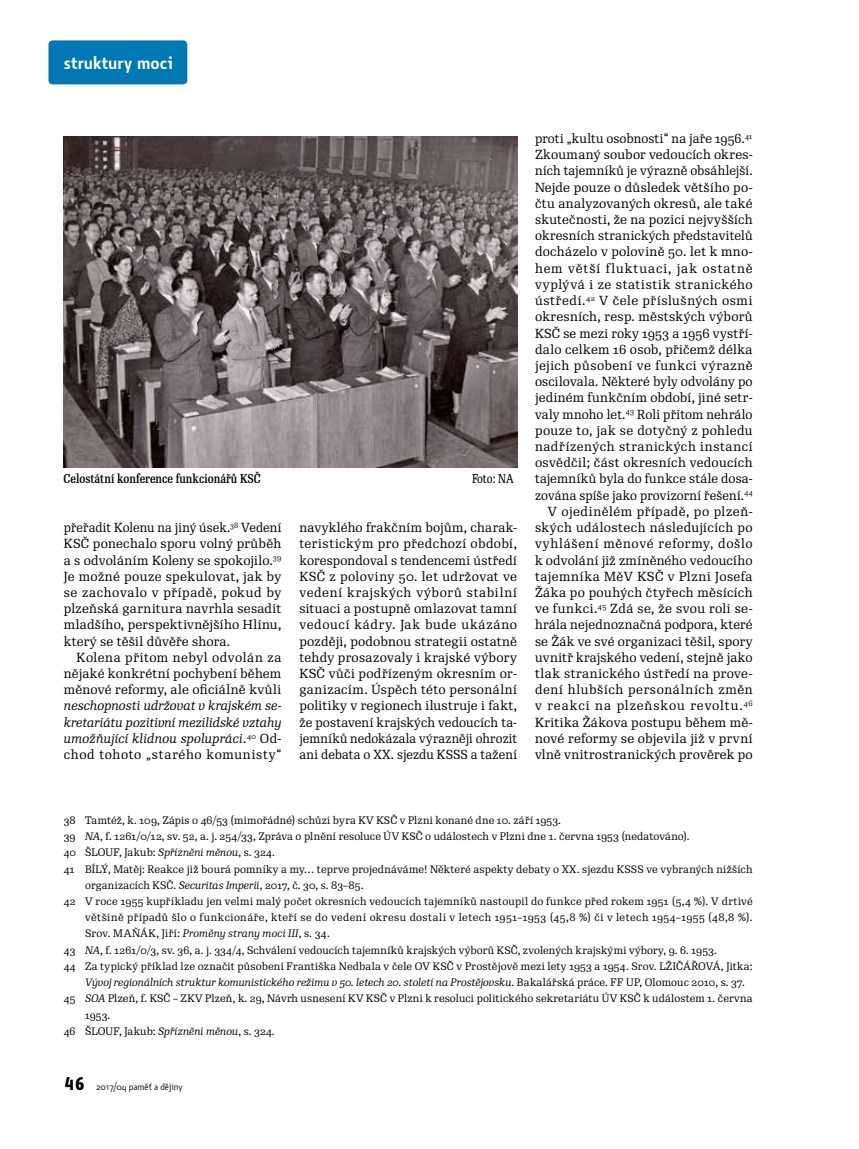
<style>
.page{position:relative;width:859px;height:1149px;background:#fff}
.page>*{position:absolute;margin:0;border:0;box-sizing:border-box;transform-origin:0 0}
.t1{font:600 18px "Botanika Std";letter-spacing:.005em;color:#fff}
.t2{font:12.75px/16.2px "Re Public Std";letter-spacing:.025em;color:#000;text-align:justify}
.t3{font:12.75px/16.2px "Re Public Std";letter-spacing:.025em;color:#000;text-align:justify;scale:.96 1}
.t4{font:italic 12.75px/16.2px "Re Public Std";letter-spacing:.015em;color:#000;text-align:justify}
.t5{font:500 12.45px "Re Public Std Cond";color:#000}
.t6{font:12.45px "Re Public Std Cond";color:#000}
.t7{font:10.5px "Re Public Std";letter-spacing:.02em;color:#000}
.t8{font:italic 10.5px "Re Public Std";color:#000}
.t9{font:10.5px "Re Public Std";letter-spacing:.045em;color:#000}
.t10{font:9.75px "Botanika Std";color:#000}
.s1{font-style:normal}
.s2{font-style:italic}
.s3{font-family:"Botanika Mono";font-weight:700;font-size:18px}
</style>
<div class="page">
<div style="left:48px;top:40px;width:139px;height:44px;background:#0078b3;border-radius:4px"></div>
<img style="left:64px;top:136px;width:453px;height:331px">
<h1 class="t1" style="left:64px;top:50px;width:111px">struktury moci</h1>
<p class="t5" style="left:64px;top:471px;width:199px">Celostátní konference funkcionářů KSČ</p>
<p class="t6" style="left:472px;top:471px;width:43px">Foto: NA</p>
<p class="t3" style="left:64px;top:519px;width:228px">přeřadit Kolenu na jiný úsek.<sup>38</sup> Vedení KSČ ponechalo sporu volný průběh a s odvoláním Koleny se spokojilo.<sup>39<br></sup>Je možné pouze spekulovat, jak by se zachovalo v případě, pokud by plzeňská garnitura navrhla sesadit mladšího, perspektivnějšího Hlínu, který se těšil důvěře shora.</p>
<p class="t2" style="left:64px;top:649px;width:219px;text-indent:13px">Kolena přitom nebyl odvolán za nějaké konkrétní pochybení během měnové reformy, ale oficiálně kvůli</p>
<p class="t4" style="left:64px;top:697px;width:219px">neschopnosti udržovat v krajském se&shy;kretariátu pozitivní mezilidské vztahy umožňující klidnou spolupráci<span class="s1">.</span><sup>40</sup> <span class="s1">Od&shy;chod tohoto „starého komunisty“</span></p>
<p class="t2" style="left:299px;top:519px;width:219px">navyklého frakčním bojům, charak&shy;teristickým pro předchozí období, korespondoval s tendencemi ústředí KSČ z poloviny 50. let udržovat ve vedení krajských výborů stabilní situaci a postupně omlazovat tamní vedoucí kádry. Jak bude ukázáno později, podobnou strategii ostatně tehdy prosazovaly i krajské výbory KSČ vůči podřízeným okresním or&shy;ganizacím. Úspěch této personální politiky v regionech ilustruje i fakt, že postavení krajských vedoucích ta&shy;jemníků nedokázala výrazněji ohrozit ani debata o XX. sjezdu KSSS a tažení</p>
<p class="t2" style="left:535px;top:130px;width:219px;text-align:right">proti „kultu osobnosti“ na jaře 1956.<sup>41<br></sup>Zkoumaný soubor vedoucích okres&shy;ních tajemníků je výrazně obsáhlejší.<br>Nejde pouze o důsledek většího po&shy;čtu analyzovaných okresů, ale také skutečnosti, že na pozici nejvyšších okresních stranických představitelů docházelo v polovině 50. let k mno&shy;hem větší fluktuaci, jak ostatně vyplývá i ze statistik stranického ústředí.<sup>42</sup> V čele příslušných osmi okresních, resp. městských výborů KSČ se mezi roky 1953 a 1956 vystří&shy;dalo celkem 16 osob, přičemž délka jejich působení ve funkci výrazně oscilovala. Některé byly odvolány po jediném funkčním období, jiné setr&shy;valy mnoho let.<sup>43</sup> Roli přitom nehrálo pouze to, jak se dotyčný z pohledu nadřízených stranických instancí osvědčil; část okresních vedoucích tajemníků byla do funkce stále dosa&shy;zována spíše jako provizorní řešení.<sup>44<br></sup>V ojedinělém případě, po plzeň&shy;ských událostech následujících po vyhlášení měnové reformy, došlo k odvolání již zmíněného vedoucího tajemníka MěV KSČ v Plzni Josefa Žáka po pouhých čtyřech měsících ve funkci.<sup>45</sup> Zdá se, že svou roli se&shy;hrála nejednoznačná podpora, které se Žák ve své organizaci těšil, spory uvnitř krajského vedení, stejně jako tlak stranického ústředí na prove&shy;dení hlubších personálních změn v reakci na plzeňskou revoltu.<sup>46<br></sup>Kritika Žákova postupu během mě&shy;nové reformy se objevila již v první vlně vnitrostranických prověrek po</p>
<p class="t7" style="left:64px;top:813px;width:499px">38 Tamtéž, k. 109, Zápis o 46/53 (mimořádné) schůzi byra KV KSČ v Plzni konané dne 10. září 1953.</p>
<p class="t7" style="left:64px;top:829px;width:627px">39 <span class="s2">NA</span>, f. 1261/0/12, sv. 52, a. j. 254/33, Zpráva o plnění resoluce ÚV KSČ o událostech v Plzni dne 1. června 1953 (nedatováno).</p>
<p class="t7" style="left:64px;top:845px;width:212px">40 ŠLOUF, Jakub: <span class="s2">Spřízněni měnou</span>, s. 324.</p>
<p class="t7" style="left:64px;top:861px;width:690px">41 BÍLÝ, Matěj: Reakce již bourá pomníky a my… teprve projednáváme! Některé aspekty debaty o XX. sjezdu KSSS ve vybraných nižších</p>
<p class="t7" style="left:85px;top:878px;width:280px">organizacích KSČ. <span class="s2">Securitas Imperii</span>, 2017, č. 30, s. 83–85.</p>
<p class="t7" style="left:64px;top:894px;width:690px">42 V roce 1955 kupříkladu jen velmi malý počet okresních vedoucích tajemníků nastoupil do funkce před rokem 1951 (5,4 %). V drtivé</p>
<p class="t9" style="left:85px;top:910px;width:669px">většině případů šlo o funkcionáře, kteří se do vedení okresu dostali v letech 1951–1953 (45,8 %) či v letech 1954–1955 (48,8 %).</p>
<p class="t7" style="left:85px;top:926px;width:246px">Srov. MAŇÁK, Jiří: <span class="s2">Proměny strany moci III</span>, s. 34.</p>
<p class="t7" style="left:64px;top:942px;width:655px">43 <span class="s2">NA</span>, f. 1261/0/3, sv. 36, a. j. 334/4, Schválení vedoucích tajemníků krajských výborů KSČ, zvolených krajskými výbory, 9. 6. 1953.</p>
<p class="t7" style="left:64px;top:959px;width:690px">44 Za typický příklad lze označit působení Františka Nedbala v čele OV KSČ v Prostějově mezi lety 1953 a 1954. Srov. LŽIČÁŘOVÁ, Jitka:</p>
<p class="t8" style="left:85px;top:975px;width:661px">Vývoj regionálních struktur komunistického režimu v 50. letech 20. století na Prostějovsku<span class="s1">. Bakalářská práce. FF UP, Olomouc 2010, s. 37.</span></p>
<p class="t7" style="left:64px;top:991px;width:690px">45 <span class="s2">SOA</span> Plzeň, f. KSČ – ZKV Plzeň, k. 29, Návrh usnesení KV KSČ v Plzni k resoluci politického sekretariátu ÚV KSČ k událostem 1. června</p>
<p class="t7" style="left:85px;top:1007px;width:27px">1953.</p>
<p class="t7" style="left:64px;top:1023px;width:212px">46 ŠLOUF, Jakub: <span class="s2">Spřízněni měnou</span>, s. 324.</p>
<p class="t10" style="left:64px;top:1079px;width:120px"><span class="s3">46</span> 2017/04 paměť a dějiny</p>
</div>
